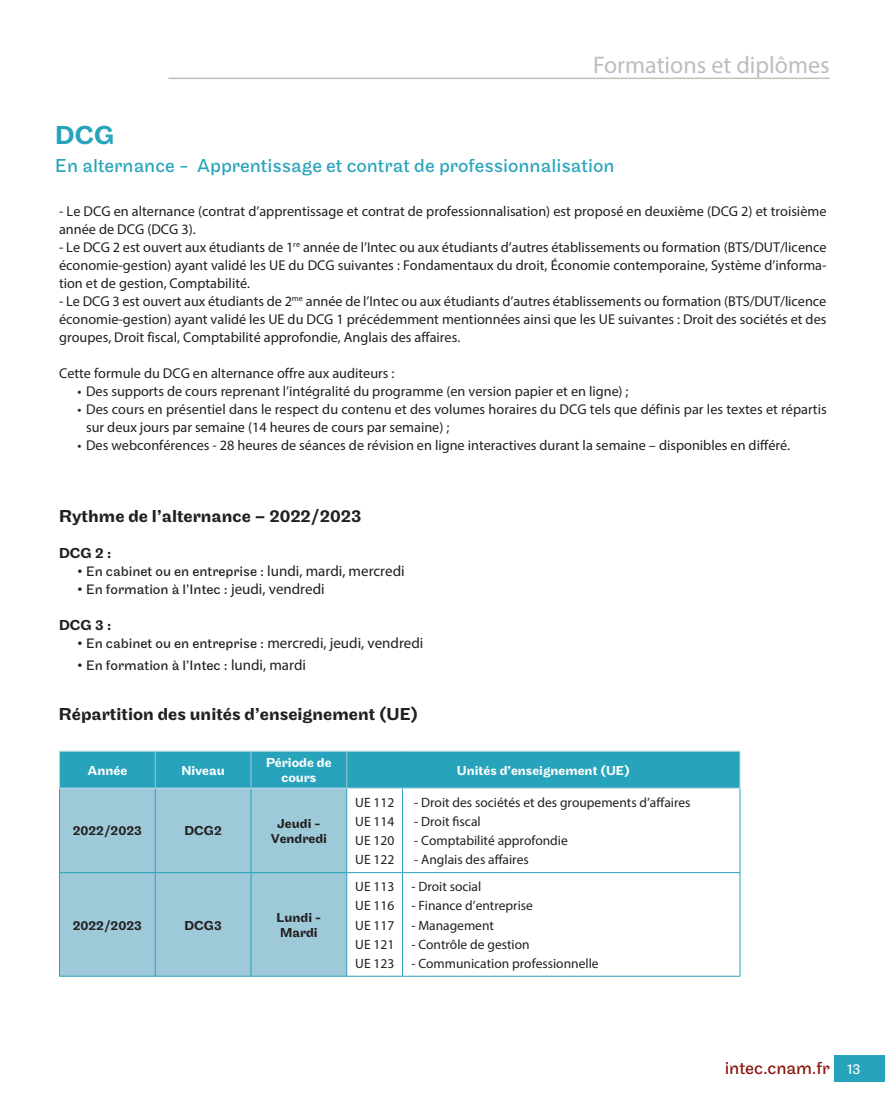
<style>
.page{position:relative;width:885px;height:1106px;background:#fff}
.page>*{position:absolute;margin:0;border:0;box-sizing:border-box;transform-origin:0 0}
.T1db{font:500 27px "Maple";color:#27a3bc}
.t1{font:24px "Myriad Pro";color:#bcbdc0}
.T2db{font:19.5px "Maple";color:#27a3bc}
.T3db{font:500 18px "Maple";color:#231f20}
.t2{font:18px "Maple";letter-spacing:-.01em;color:#89150d}
.T3db-2{font:500 15px "Maple";color:#231f20}
.T3db-3{font:14.25px/18px "Myriad Pro";color:#231f20}
.t3{font:14.25px "Maple";color:#231f20}
.t4{font:13.5px "Myriad Pro";color:#231f20}
.t5{font:500 13.5px/14.9px "Maple";color:#231f20;text-align:center}
.t6{font:500 13.5px/14.9px "Maple";color:#fff;text-align:center}
.s1{font-size:15px}
.s2{font-family:"Myriad Pro";font-size:15px}
.s3{font-size:15px;color:#fff}
</style>
<div class="page">
<hr style="left:168px;top:78px;width:661px;height:1px;background:#c7bfb5">
<div style="left:834px;top:1054px;width:50px;height:27px;background:#27a3bc"></div>
<div style="left:60px;top:751px;width:679px;height:36px;background:#27a3bc"></div>
<div style="left:60px;top:788px;width:286px;height:187px;background:#9dc9d9"></div>
<hr style="left:59px;top:788px;width:1px;height:84px;background:#27a3bc">
<hr style="left:155px;top:788px;width:1px;height:84px;background:#27a3bc">
<hr style="left:250px;top:788px;width:1px;height:84px;background:#27a3bc">
<hr style="left:346px;top:788px;width:1px;height:84px;background:#27a3bc">
<hr style="left:402px;top:788px;width:1px;height:84px;background:#27a3bc">
<hr style="left:739px;top:788px;width:1px;height:84px;background:#27a3bc">
<hr style="left:59px;top:872px;width:96px;height:1px;background:#27a3bc">
<hr style="left:59px;top:873px;width:1px;height:102px;background:#27a3bc">
<hr style="left:155px;top:872px;width:96px;height:1px;background:#27a3bc">
<hr style="left:155px;top:873px;width:1px;height:102px;background:#27a3bc">
<hr style="left:251px;top:872px;width:96px;height:1px;background:#27a3bc">
<hr style="left:250px;top:873px;width:1px;height:102px;background:#27a3bc">
<hr style="left:347px;top:872px;width:55px;height:1px;background:#27a3bc">
<hr style="left:346px;top:873px;width:1px;height:102px;background:#27a3bc">
<hr style="left:402px;top:872px;width:338px;height:1px;background:#27a3bc">
<hr style="left:402px;top:873px;width:1px;height:102px;background:#27a3bc">
<hr style="left:739px;top:873px;width:1px;height:102px;background:#27a3bc">
<hr style="left:59px;top:975px;width:96px;height:1px;background:#27a3bc">
<hr style="left:155px;top:975px;width:96px;height:1px;background:#27a3bc">
<hr style="left:251px;top:975px;width:96px;height:1px;background:#27a3bc">
<hr style="left:347px;top:975px;width:55px;height:1px;background:#27a3bc">
<hr style="left:402px;top:975px;width:338px;height:1px;background:#27a3bc">
<hr style="left:155px;top:751px;width:1px;height:36px;background:#9dc9d9">
<hr style="left:250px;top:751px;width:1px;height:36px;background:#9dc9d9">
<hr style="left:346px;top:751px;width:1px;height:36px;background:#9dc9d9">
<hr style="left:59px;top:750px;width:96px;height:1px;background:#bcdae6">
<hr style="left:59px;top:751px;width:1px;height:36px;background:#bcdae6">
<hr style="left:155px;top:750px;width:96px;height:1px;background:#bcdae6">
<hr style="left:251px;top:750px;width:96px;height:1px;background:#bcdae6">
<hr style="left:347px;top:750px;width:55px;height:1px;background:#bcdae6">
<hr style="left:402px;top:750px;width:338px;height:1px;background:#bcdae6">
<hr style="left:739px;top:751px;width:1px;height:36px;background:#bcdae6">
<hr style="left:59px;top:787px;width:96px;height:1px;background:#bcdae6">
<hr style="left:155px;top:787px;width:96px;height:1px;background:#bcdae6">
<hr style="left:251px;top:787px;width:96px;height:1px;background:#bcdae6">
<hr style="left:347px;top:787px;width:55px;height:1px;background:#bcdae6">
<hr style="left:402px;top:787px;width:338px;height:1px;background:#bcdae6">
<h2 class="t1" style="left:593px;top:50px;width:238px">Formations et diplômes</h2>
<p class="T1db" style="left:55px;top:119px;width:61px">DCG</p>
<p class="T2db" style="left:55px;top:154px;width:560px">En alternance - Apprentissage et contrat de professionnalisation</p>
<p class="T3db-3" style="left:59px;top:202px;width:768px">- Le DCG en alternance (contrat d’apprentissage et contrat de professionnalisation) est proposé en deuxième (DCG 2) et troisième année de DCG (DCG 3).</p>
<p class="T3db-3" style="left:59px;top:238px;width:768px;text-align:justify">- Le DCG 2 est ouvert aux étudiants de 1<sup>re</sup> année de l’Intec ou aux étudiants d’autres établissements ou formation (BTS/DUT/licence économie-gestion) ayant validé les UE du DCG suivantes : Fondamentaux du droit, Économie contemporaine, Système d’informa&shy;tion et de gestion, Comptabilité.</p>
<p class="T3db-3" style="left:59px;top:292px;width:768px;text-align:justify">- Le DCG 3 est ouvert aux étudiants de 2<sup>me</sup> année de l’Intec ou aux étudiants d’autres établissements ou formation (BTS/DUT/licence économie-gestion) ayant validé les UE du DCG 1 précédemment mentionnées ainsi que les UE suivantes : Droit des sociétés et des groupes, Droit fiscal, Comptabilité approfondie, Anglais des affaires.</p>
<p class="T3db-3" style="left:59px;top:364px;width:337px">Cette formule du DCG en alternance offre aux auditeurs :</p>
<p class="T3db-3" style="left:78px;top:382px;width:552px">• Des supports de cours reprenant l’intégralité du programme (en version papier et en ligne) ;</p>
<p class="T3db-3" style="left:86px;top:400px;width:742px;text-indent:-9px">• Des cours en présentiel dans le respect du contenu et des volumes horaires du DCG tels que définis par les textes et répartis sur deux jours par semaine (14 heures de cours par semaine) ;</p>
<p class="T3db-3" style="left:78px;top:436px;width:714px">• Des webconférences - 28 heures de séances de révision en ligne interactives durant la semaine – disponibles en différé.</p>
<p class="T3db" style="left:59px;top:506px;width:304px">Rythme de l’alternance – 2022/2023</p>
<p class="T3db-2" style="left:59px;top:544px;width:54px">DCG 2 :</p>
<p class="t3" style="left:78px;top:563px;width:328px">• En cabinet ou en entreprise <span class="s1">:</span> <span class="s2">lundi, mardi, mercredi</span></p>
<p class="t3" style="left:78px;top:581px;width:248px">• En formation à l’Intec <span class="s1">:</span> <span class="s2">jeudi, vendredi</span></p>
<p class="T3db-2" style="left:59px;top:616px;width:54px">DCG 3 :</p>
<p class="t3" style="left:78px;top:635px;width:347px">• En cabinet ou en entreprise <span class="s1">:</span> <span class="s2">mercredi, jeudi, vendredi</span></p>
<p class="t3" style="left:78px;top:657px;width:230px">• En formation à l’Intec <span class="s1">:</span> <span class="s2">lundi, mardi</span></p>
<p class="T3db" style="left:59px;top:704px;width:361px">Répartition des unités d’enseignement (UE)</p>
<p class="t6" style="left:87px;top:763px;width:41px">Année</p>
<p class="t6" style="left:181px;top:763px;width:45px">Niveau</p>
<p class="t6" style="left:266px;top:755px;width:67px">Période de cours</p>
<p class="t6" style="left:457px;top:763px;width:174px">Unités d’enseignement (UE)</p>
<p class="t5" style="left:73px;top:824px;width:70px">2022/2023</p>
<p class="t5" style="left:184px;top:824px;width:39px">DCG2</p>
<p class="t5" style="left:271px;top:816px;width:58px">Jeudi -<br>Vendredi</p>
<p class="t5" style="left:73px;top:918px;width:70px">2022/2023</p>
<p class="t5" style="left:184px;top:918px;width:39px">DCG3</p>
<p class="t5" style="left:276px;top:910px;width:46px;text-align:left">Lundi -<br>Mardi</p>
<p class="t4" style="left:355px;top:794px;width:41px">UE 112</p>
<p class="t4" style="left:355px;top:813px;width:41px">UE 114</p>
<p class="t4" style="left:355px;top:832px;width:41px">UE 120</p>
<p class="t4" style="left:355px;top:851px;width:41px">UE 122</p>
<p class="t4" style="left:355px;top:878px;width:41px">UE 113</p>
<p class="t4" style="left:355px;top:897px;width:41px">UE 116</p>
<p class="t4" style="left:355px;top:916px;width:41px">UE 117</p>
<p class="t4" style="left:355px;top:935px;width:41px">UE 121</p>
<p class="t4" style="left:355px;top:954px;width:41px">UE 123</p>
<p class="t4" style="left:414px;top:794px;width:278px">- Droit des sociétés et des groupements d’affaires</p>
<p class="t4" style="left:414px;top:813px;width:68px">- Droit fiscal</p>
<p class="t4" style="left:414px;top:832px;width:155px">- Comptabilité approfondie</p>
<p class="t4" style="left:414px;top:851px;width:116px">- Anglais des affaires</p>
<p class="t4" style="left:411px;top:878px;width:71px">- Droit social</p>
<p class="t4" style="left:411px;top:897px;width:123px">- Finance d’entreprise</p>
<p class="t4" style="left:411px;top:916px;width:84px">- Management</p>
<p class="t4" style="left:411px;top:935px;width:120px">- Contrôle de gestion</p>
<p class="t4" style="left:411px;top:954px;width:189px">- Communication professionnelle</p>
<p class="t2" style="left:724px;top:1057px;width:137px">intec.cnam.fr <span class="s3">13</span></p>
</div>
